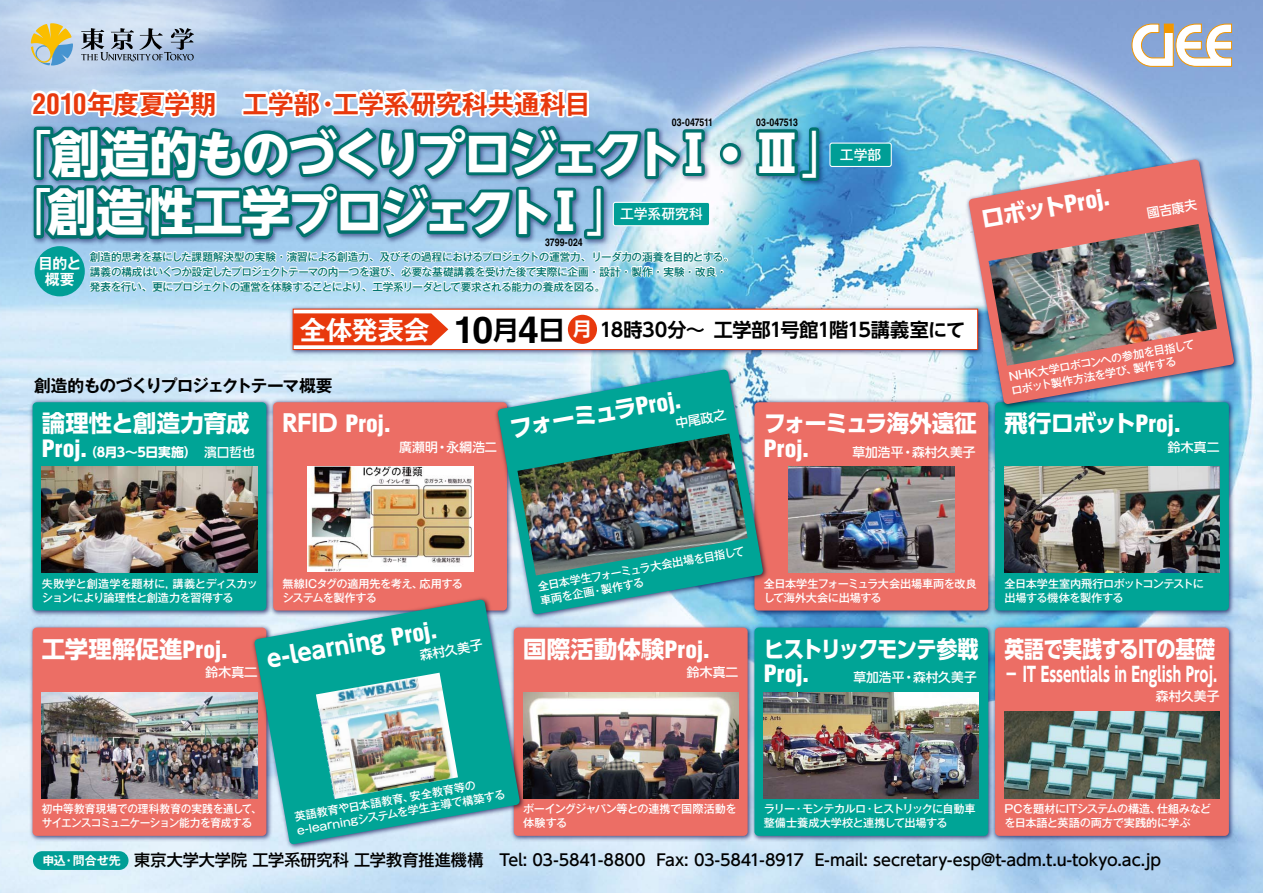
<style>
.page{position:relative;width:1263px;height:893px;background:#fff}
.page>*{position:absolute;margin:0;border:0;box-sizing:border-box;transform-origin:0 0}
.t1{font:700 50.25px/58.4px "UD Shin Go NT Pro";letter-spacing:-.085em;color:#fff}
.t2{font:700 26.25px "Gothic MB101 Pro De";letter-spacing:-.02em;color:#e8390d}
.t3{font:700 26.25px "Gothic MB101 Pro De";letter-spacing:-.01em;color:#fff}
.t4{font:700 23.4px "UD Shin Go Pro";letter-spacing:-.025em;color:#fff}
.t5{font:900 condensed 23.4px "Helvetica";color:#fff}
.t6{font:700 23.4px "UD Shin Go Pro";letter-spacing:-.025em;color:#fff;scale:.84 1}
.t7{font:700 23.4px "UD Shin Go Pro";letter-spacing:-.085em;color:#fff;scale:.9 1}
.t8{font:700 23.4px "UD Shin Go Pro";letter-spacing:-.06em;color:#fff;scale:.96 1}
.t9{font:700 23.4px "UD Shin Go Pro";letter-spacing:-.005em;color:#fff}
.t10{font:700 20.17px "UD Shin Go Pro";color:#fff;scale:.68 1}
.t11{font:700 19.12px "UD Shin Go NT Pro De";letter-spacing:-.025em;color:#000}
.t12{font:700 16.8px "Gothic MB101 Pro De";letter-spacing:-.055em;color:#000}
.t13{font:500 15.98px "UD Shin Go Pro";letter-spacing:-.01em;color:#000}
.t14{font:700 14.85px/15.9px "Gothic MB101 Pro De";color:#fff;text-align:center}
.t15{font:500 13.8px "Gothic MB101 Pro";color:#fff}
.t16{font:500 12.75px "UD Shin Go Pro";letter-spacing:.005em;color:#fff}
.t17{font:700 12.75px "UD Shin Go NT Pro";letter-spacing:-.025em;color:#fff}
.t18{font:500 11.18px/13.8px "Gothic MB101 Pro";letter-spacing:-.035em;color:#fff}
.t19{font:500 11.18px/13.8px "Gothic MB101 Pro";letter-spacing:-.035em;color:#fff;scale:.96 1}
.t20{font:500 10.65px/14.9px "Gothic MB101 Pro";letter-spacing:-.035em;color:#00736d}
.t21{font:700 condensed 10.65px "Helvetica";letter-spacing:-.005em;color:#000}
.s1{font-family:"Helvetica";font-stretch:condensed;font-size:27.6px}
.s2{font-weight:400}
.s3{font-family:"UD Shin Go Pro";font-weight:700;font-stretch:normal}
.s4{font-family:"Helvetica";font-size:37.2px;color:#000}
.s5{font-family:"UD Shin Go NT Pro De";color:#000}
.s6{color:#fff}
.s7{font-family:"Helvetica";font-weight:900;font-stretch:condensed}
.s8{font-family:"Gothic MB101 Pro De";font-weight:700;font-size:12px;color:#fff}
.s9{font-size:16.05px}
</style>
<div class="page">
<img style="left:0;top:0;width:1263px;height:893px">
<img style="left:770px;top:397px;width:220px;height:221px">
<div style="left:754px;top:402px;width:234px;height:209px;background:#ec6e65;border-radius:4px"></div>
<img style="left:990px;top:411px;width:246px;height:207px">
<div style="left:995px;top:402px;width:234px;height:209px;background:#00a496;border-radius:4px"></div>
<img style="left:27px;top:622px;width:222px;height:221px">
<div style="left:33px;top:628px;width:233px;height:208px;background:#ec6e65;border-radius:4px"></div>
<img style="left:527px;top:622px;width:222px;height:221px">
<div style="left:514px;top:628px;width:234px;height:208px;background:#ec6e65;border-radius:4px"></div>
<img style="left:749px;top:622px;width:241px;height:221px">
<div style="left:754px;top:628px;width:234px;height:208px;background:#00a496;border-radius:4px"></div>
<img style="left:990px;top:622px;width:246px;height:221px">
<div style="left:995px;top:628px;width:234px;height:208px;background:#ec6e65;border-radius:4px"></div>
<div style="left:273px;top:402px;width:234px;height:209px;background:#ec6e65;border-radius:4px"></div>
<img style="left:27px;top:397px;width:247px;height:221px">
<div style="left:33px;top:402px;width:233px;height:209px;background:#00a496;border-radius:4px"></div>
<img style="left:42px;top:466px;width:215px;height:106px">
<img style="left:308px;top:466px;width:166px;height:106px">
<img style="left:789px;top:466px;width:165px;height:106px">
<img style="left:1004px;top:466px;width:215px;height:106px">
<img style="left:42px;top:692px;width:207px;height:107px">
<img style="left:527px;top:692px;width:211px;height:107px">
<img style="left:764px;top:692px;width:215px;height:107px">
<img style="left:1004px;top:711px;width:215px;height:88px">
<img style="left:963px;top:154px;width:278px;height:257px">
<svg style="left:968px;top:159px;width:266px;height:245px;background:#c1979f"></svg>
<img style="left:23px;top:118px;width:828px;height:141px">
<div style="left:720px;top:143px;width:21px;height:21px;border:6px solid #00736d;border-radius:50%"></div>
<svg style="left:753px;top:124px;width:69px;height:60px;background:#2b8b97"></svg>
<svg style="left:29px;top:83px;width:700px;height:216px"></svg>
<svg style="left:1131px;top:23px;width:101px;height:44px"></svg>
<div style="left:1164px;top:24px;width:9px;height:9px;background:#f39700"></div>
<svg style="left:31px;top:23px;width:42px;height:43px;background:#c2c08a"></svg>
<svg style="left:81px;top:28px;width:113px;height:33px;background:#919fb3"></svg>
<div style="left:33px;top:851px;width:96px;height:19px;background:#009e96;border-radius:9px"></div>
<img style="left:988px;top:224px;width:229px;height:142px">
<div style="left:35px;top:246px;width:50px;height:50px;background:#009e96;border-radius:50%"></div>
<img style="left:287px;top:303px;width:699px;height:55px">
<div style="left:293px;top:309px;width:685px;height:41px;background:#fff"></div>
<div style="left:293px;top:309px;width:685px;height:41px;border:1px solid #e8390d"></div>
<div style="left:568px;top:315px;width:29px;height:29px;background:#e8390d;border-radius:50%"></div>
<svg style="left:293px;top:313px;width:155px;height:32px;background:#e9451c"></svg>
<img style="left:249px;top:594px;width:278px;height:258px">
<svg style="left:254px;top:599px;width:266px;height:245px;background:#44a7a2"></svg>
<img style="left:316px;top:673px;width:142px;height:126px">
<img style="left:492px;top:364px;width:278px;height:257px">
<svg style="left:497px;top:369px;width:266px;height:245px;background:#5bafb0"></svg>
<img style="left:517px;top:433px;width:231px;height:142px">
<div style="left:830px;top:143px;width:61px;height:23px;background:#009e96;border-radius:2px"></div>
<div style="left:829px;top:143px;width:63px;height:24px;border:1px solid #fff;border-radius:2px"></div>
<div style="left:613px;top:202px;width:97px;height:24px;background:#009e96;border-radius:2px"></div>
<div style="left:613px;top:202px;width:97px;height:24px;border:1px solid #fff;border-radius:2px"></div>
<h2 class="t2" style="left:32px;top:82px;width:560px"><span class="s1">2010</span>年度夏学期　工学部・工学系研究科共通科目</h2>
<h1 class="t1" style="left:27px;top:123px;width:825px;text-indent:-24px"><span class="s2">「</span>創造的ものづくりプロジェクトⅠ・Ⅲ<span class="s2">」｢</span>創造性工学プロジェクトⅠ<span class="s2">｣</span></h1>
<p class="t20" style="left:90px;top:248px;width:646px">創造的思考を基にした課題解決型の実験・演習による創造力、及びその過程におけるプロジェクトの運営力、リーダ力の涵養を目的とする。講義の構成はいくつか設定したプロジェクトテーマの内一つを選び、必要な基礎講義を受けた後で実際に企画・設計・製作・実験・改良・発表を行い、更にプロジェクトの運営を体験することにより、工学系リーダとして要求される能力の養成を図る。</p>
<p class="t21" style="left:672px;top:116px;width:43px">03-047511</p>
<p class="t21" style="left:756px;top:116px;width:43px">03-047513</p>
<p class="t15" style="left:620px;top:202px;width:84px">工学系研究科</p>
<p class="t21" style="left:545px;top:236px;width:39px">3799-024</p>
<h3 class="t14" style="left:38px;top:254px;width:45px">目的と概要</h3>
<p class="t15" style="left:840px;top:143px;width:43px">工学部</p>
<h3 class="t5" style="left:979px;top:205px;width:132px;rotate:-10deg"><span class="s3">ロボット</span>Proj.</h3>
<p class="t16" style="left:1145px;top:203px;width:52px;rotate:-10deg">國吉康夫</p>
<h2 class="t3" style="left:300px;top:308px;width:293px">全体発表会 <span class="s4">10</span><span class="s5">月</span><span class="s4">4</span><span class="s5">日　</span></h2>
<h3 class="t11" style="left:573px;top:314px;width:394px"><span class="s6">月</span> 18時30分～工学部1号館1階15講義室にて</h3>
<h3 class="t12" style="left:34px;top:372px;width:300px">創造的ものづくりプロジェクトテーマ概要</h3>
<h3 class="t9" style="left:42px;top:404px;width:209px">論理性と創造力育成</h3>
<h3 class="t5" style="left:42px;top:434px;width:47px">Proj.</h3>
<p class="t16" style="left:204px;top:442px;width:52px">濱口哲也</p>
<p class="t17" style="left:85px;top:441px;width:113px">（8月3～5日実施）</p>
<h3 class="t5" style="left:283px;top:409px;width:110px"><span class="s3">RFID</span> Proj.</h3>
<p class="t16" style="left:399px;top:436px;width:100px">廣瀬明・永綱浩二</p>
<h3 class="t4" style="left:507px;top:410px;width:175px;rotate:-10deg">フォーミュラ<span class="s7">Proj.</span></h3>
<p class="t16" style="left:674px;top:413px;width:53px;rotate:-10deg">中尾政之</p>
<h3 class="t8" style="left:764px;top:404px;width:224px">フォーミュラ海外遠征</h3>
<h3 class="t5" style="left:764px;top:434px;width:47px">Proj.</h3>
<p class="t16" style="left:852px;top:442px;width:125px">草加浩平・森村久美子</p>
<p class="t18" style="left:1007px;top:369px;width:190px;rotate:-10deg">NHK大学ロボコンへの参加を目指してロボット製作方法を学び、製作する</p>
<h3 class="t4" style="left:1004px;top:404px;width:178px">飛行ロボット<span class="s7">Proj.</span></h3>
<p class="t16" style="left:1168px;top:436px;width:53px">鈴木真二</p>
<p class="t18" style="left:42px;top:576px;width:218px">失敗学と創造学を題材に，講義とディスカッションにより論理性と創造力を習得する</p>
<h3 class="t4" style="left:42px;top:630px;width:188px">工学理解促進<span class="s7">Proj.</span></h3>
<p class="t16" style="left:205px;top:662px;width:53px">鈴木真二</p>
<p class="t18" style="left:283px;top:576px;width:182px">無線ICタグの適用先を考え、応用するシステムを製作する</p>
<h3 class="t4" style="left:263px;top:640px;width:174px;rotate:-10deg">e-learning <span class="s7">Proj.</span></h3>
<p class="t16" style="left:418px;top:645px;width:65px;rotate:-10deg">森村久美子</p>
<p class="t18" style="left:536px;top:579px;width:211px;rotate:-10deg">全日本学生フォーミュラ大会出場を目指して車両を企画・製作する</p>
<h3 class="t4" style="left:523px;top:630px;width:189px">国際活動体験<span class="s7">Proj.</span></h3>
<p class="t16" style="left:687px;top:662px;width:53px">鈴木真二</p>
<p class="t18" style="left:764px;top:576px;width:215px">全日本学生フォーミュラ大会出場車両を改良して海外大会に出場する</p>
<h3 class="t7" style="left:764px;top:630px;width:240px">ヒストリックモンテ参戦</h3>
<h3 class="t5" style="left:764px;top:659px;width:47px">Proj.</h3>
<p class="t16" style="left:853px;top:667px;width:125px">草加浩平・森村久美子</p>
<p class="t18" style="left:1004px;top:576px;width:201px">全日本学生室内飛行ロボットコンテストに出場する機体を製作する</p>
<h3 class="t6" style="left:1004px;top:630px;width:252px">英語で実践するITの基礎</h3>
<h3 class="t10" style="left:1004px;top:658px;width:314px">－ IT Essentials in English Proj.</h3>
<p class="t16" style="left:1156px;top:686px;width:65px">森村久美子</p>
<p class="t19" style="left:42px;top:801px;width:230px">初中等教育現場での理科教育の実践を通して、サイエンスコミュニケーション能力を育成する</p>
<p class="t18" style="left:293px;top:809px;width:213px;rotate:-10deg">英語教育や日本語教育、安全教育等のe-learningシステムを学生主導で構築する</p>
<p class="t18" style="left:523px;top:801px;width:215px">ボーイングジャパン等との連携で国際活動を体験する</p>
<p class="t18" style="left:764px;top:801px;width:213px">ラリー・モンテカルロ・ヒストリックに自動車整備士養成大学校と連携して出場する</p>
<p class="t18" style="left:1004px;top:801px;width:208px">PCを題材にITシステムの構造、仕組みなどを日本語と英語の両方で実践的に学ぶ</p>
<h3 class="t13" style="left:42px;top:847px;width:1120px"><span class="s8">申込・問合せ先</span> <span class="s9">東京大学大学院 工学系研究科 工学教育推進機構　</span>Tel: 03-5841-8800 Fax: 03-5841-8917 E-mail: secretary-esp@t-adm.t.u-tokyo.ac.jp</h3>
</div>
